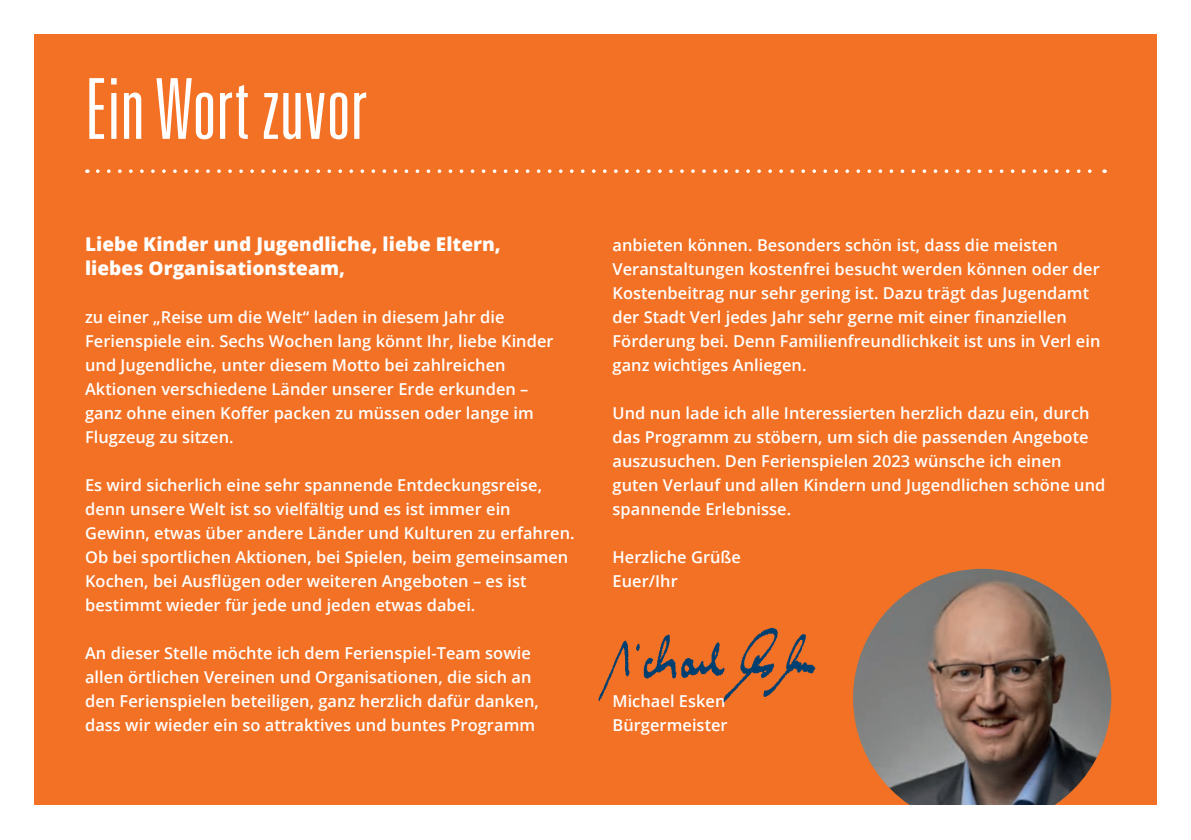
<style>
.page{position:relative;width:1191px;height:840px;background:#fff}
.page>*{position:absolute;margin:0;border:0;box-sizing:border-box;transform-origin:0 0}
.t1{font:300 ultra-condensed 84px "Univers";letter-spacing:.01em;color:#fff}
.t2{font:800 19px/24px "Open Sans";letter-spacing:.005em;color:#fff}
.t3{font:600 16.4px/24px "Open Sans";letter-spacing:.005em;color:#fff}
</style>
<div class="page">
<div style="left:34px;top:34px;width:1123px;height:771px;background:#f37124"></div>
<svg style="left:98px;top:169px;width:994px;height:4px"></svg>
<img style="left:853px;top:568px;width:258px;height:258px;border-radius:129px">
<div style="left:0;top:805px;width:1191px;height:34px;background:#fff"></div>
<img style="left:598px;top:627px;width:218px;height:76px">
<h1 class="t1" style="left:85px;top:65px;width:285px">Ein Wort zuvor</h1>
<p class="t2" style="left:85px;top:231px;width:417px">Liebe Kinder und Jugendliche, liebe Eltern, liebes Organisationsteam,</p>
<p class="t3" style="left:85px;top:304px;width:470px">zu einer „Reise um die Welt“ laden in diesem Jahr die Ferienspiele ein. Sechs Wochen lang könnt Ihr, liebe Kinder und Jugendliche, unter diesem Motto bei zahlreichen Aktionen verschiedene Länder unserer Erde erkunden – ganz ohne einen Koffer packen zu müssen oder lange im Flugzeug zu sitzen.</p>
<p class="t3" style="left:85px;top:472px;width:491px">Es wird sicherlich eine sehr spannende Entdeckungsreise, denn unsere Welt ist so vielfältig und es ist immer ein Gewinn, etwas über andere Länder und Kulturen zu erfahren.<br>Ob bei sportlichen Aktionen, bei Spielen, beim gemeinsamen Kochen, bei Ausflügen oder weiteren Angeboten – es ist bestimmt wieder für jede und jeden etwas dabei.</p>
<p class="t3" style="left:85px;top:640px;width:455px">An dieser Stelle möchte ich dem Ferienspiel-Team sowie allen örtlichen Vereinen und Organisationen, die sich an den Ferienspielen beteiligen, ganz herzlich dafür danken, dass wir wieder ein so attraktives und buntes Programm</p>
<p class="t3" style="left:612px;top:232px;width:489px">anbieten können. Besonders schön ist, dass die meisten Veranstaltungen kostenfrei besucht werden können oder der Kostenbeitrag nur sehr gering ist. Dazu trägt das Jugendamt der Stadt Verl jedes Jahr sehr gerne mit einer finanziellen Förderung bei. Denn Familienfreundlichkeit ist uns in Verl ein ganz wichtiges Anliegen.</p>
<p class="t3" style="left:612px;top:400px;width:494px">Und nun lade ich alle Interessierten herzlich dazu ein, durch das Programm zu stöbern, um sich die passenden Angebote auszusuchen. Den Ferienspielen 2023 wünsche ich einen guten Verlauf und allen Kindern und Jugendlichen schöne und spannende Erlebnisse.</p>
<p class="t3" style="left:612px;top:544px;width:130px">Herzliche Grüße<br>Euer/Ihr</p>
<p class="t3" style="left:612px;top:688px;width:117px">Michael Esken<br>Bürgermeister</p>
</div>
